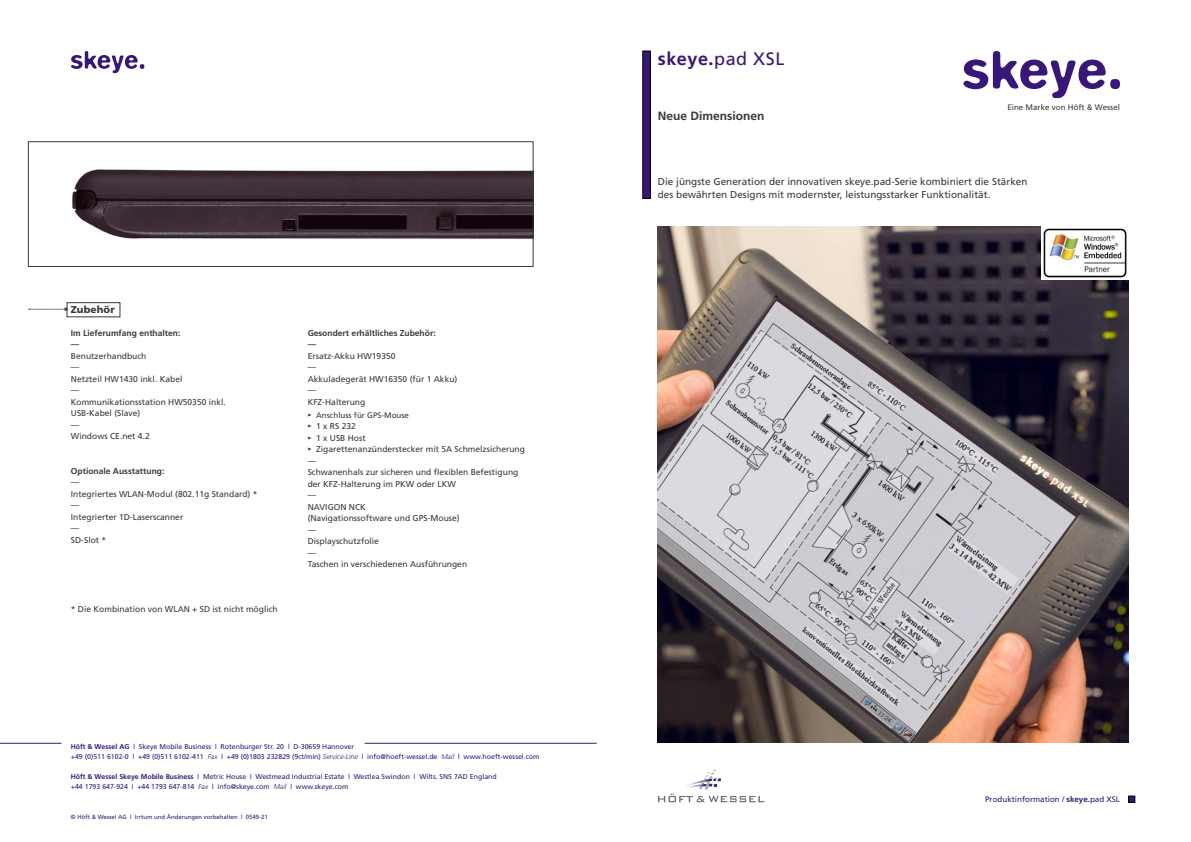
<style>
.page{position:relative;width:1191px;height:842px;background:#fff}
.page>*{position:absolute;margin:0;border:0;box-sizing:border-box;transform-origin:0 0}
.t1{font:18px "Frutiger";letter-spacing:.03em;color:#381778}
.t2{font:700 12px "Frutiger";color:#393939}
.t3{font:10px "Frutiger";color:#393939}
.t4{font:900 10px "Frutiger";letter-spacing:.01em;color:#393939}
.t5{font:8.5px/11.5px "Frutiger";color:#393939}
.t6{font:700 8.5px "Frutiger";color:#393939}
.t7{font:8px "Frutiger";color:#393939}
.t8{font:8px "Frutiger";color:#381778}
.t9{font:7px "Frutiger";color:#381778}
.t10{font:6px "Frutiger";color:#381778}
.s1{font-family:"Meta Bold Expert";font-size:8.5px}
.s2{font-family:"Meta Bold Expert"}
.s3{font-weight:700}
.s4{font-weight:300;font-style:italic}
.s5{font-family:"Meta";font-weight:700}
</style>
<div class="page">
<div style="left:67px;top:302px;width:53px;height:15px;border:1px solid #393939"></div>
<img style="left:658px;top:227px;width:470px;height:516px">
<svg style="left:963px;top:51px;width:142px;height:47px"></svg>
<div style="left:1110px;top:79px;width:10px;height:10px;background:#381778;border-radius:50%"></div>
<svg style="left:658px;top:769px;width:106px;height:33px"></svg>
<svg style="left:1128px;top:796px;width:6px;height:6px"></svg>
<div style="left:642px;top:51px;width:8px;height:147px;background:#381778"></div>
<div style="left:642px;top:51px;width:8px;height:147px;border:1px solid #000"></div>
<svg style="left:71px;top:51px;width:73px;height:22px"></svg>
<img style="left:72px;top:169px;width:459px;height:70px">
<div style="left:28px;top:141px;width:505px;height:126px;border:1px solid #393939"></div>
<img style="left:1041px;top:227px;width:87px;height:52px">
<svg style="left:29px;top:308px;width:38px;height:2px"></svg>
<hr style="left:0;top:743px;width:62px;height:1px;background:#381778">
<hr style="left:364px;top:743px;width:232px;height:1px;background:#381778">
<p class="t4" style="left:71px;top:303px;width:45px">Zubehör</p>
<p class="t6" style="left:71px;top:328px;width:111px">Im Lieferumfang enthalten:</p>
<p class="t6" style="left:71px;top:339px;width:10px">—</p>
<p class="t5" style="left:71px;top:350px;width:77px">Benutzerhandbuch</p>
<p class="t5" style="left:71px;top:362px;width:10px">—</p>
<p class="t5" style="left:71px;top:373px;width:113px">Netzteil HW1430 inkl. Kabel</p>
<p class="t5" style="left:71px;top:385px;width:10px">—</p>
<p class="t5" style="left:71px;top:396px;width:156px">Kommunikationsstation HW50350 inkl.</p>
<p class="t5" style="left:71px;top:408px;width:71px">USB-Kabel (Slave)</p>
<p class="t5" style="left:71px;top:419px;width:10px">—</p>
<p class="t5" style="left:71px;top:431px;width:80px">Windows CE.net 4.2</p>
<p class="t6" style="left:71px;top:466px;width:95px">Optionale Ausstattung:</p>
<p class="t5" style="left:71px;top:477px;width:10px">—</p>
<p class="t5" style="left:71px;top:488px;width:188px">Integriertes WLAN-Modul (802.11g Standard) *</p>
<p class="t5" style="left:71px;top:500px;width:10px">—</p>
<p class="t5" style="left:71px;top:511px;width:114px">Integrierter 1D-Laserscanner</p>
<p class="t5" style="left:71px;top:523px;width:10px">—</p>
<p class="t5" style="left:71px;top:534px;width:37px">SD-Slot *</p>
<p class="t5" style="left:71px;top:603px;width:208px">* Die Kombination von WLAN + SD ist nicht möglich</p>
<p class="t6" style="left:308px;top:328px;width:129px">Gesondert erhältliches Zubehör:</p>
<p class="t6" style="left:308px;top:339px;width:10px">—</p>
<p class="t5" style="left:308px;top:350px;width:89px">Ersatz-Akku HW19350</p>
<p class="t5" style="left:308px;top:362px;width:10px">—</p>
<p class="t5" style="left:308px;top:373px;width:151px">Akkuladegerät HW16350 (für 1 Akku)</p>
<p class="t5" style="left:308px;top:385px;width:10px">—</p>
<p class="t5" style="left:308px;top:396px;width:59px">KFZ-Halterung</p>
<p class="t7" style="left:308px;top:410px;width:103px"><span class="s1">t</span> Anschluss für GPS-Mouse</p>
<p class="t5" style="left:308px;top:421px;width:50px"><span class="s2">t</span> 1 x RS 232</p>
<p class="t5" style="left:308px;top:432px;width:60px"><span class="s2">t</span> 1 x USB Host</p>
<p class="t5" style="left:308px;top:444px;width:219px"><span class="s2">t</span> Zigarettenanzünderstecker mit 5A Schmelzsicherung</p>
<p class="t5" style="left:308px;top:455px;width:10px">—</p>
<p class="t5" style="left:308px;top:467px;width:212px">Schwanenhals zur sicheren und flexiblen Befestigung der KFZ-Halterung im PKW oder LKW</p>
<p class="t5" style="left:308px;top:490px;width:10px">—</p>
<p class="t5" style="left:308px;top:501px;width:60px">NAVIGON NCK</p>
<p class="t5" style="left:308px;top:513px;width:154px">(Navigationssoftware und GPS-Mouse)</p>
<p class="t5" style="left:308px;top:524px;width:10px">—</p>
<p class="t5" style="left:308px;top:536px;width:73px">Displayschutzfolie</p>
<p class="t5" style="left:308px;top:547px;width:10px">—</p>
<p class="t5" style="left:308px;top:559px;width:161px">Taschen in verschiedenen Ausführungen</p>
<p class="t9" style="left:71px;top:742px;width:285px"><span class="s3">Höft &amp; Wessel AG</span> | Skeye Mobile Business | Rotenburger Str. 20 | D-30659 Hannover</p>
<p class="t9" style="left:71px;top:752px;width:470px">+49 (0)511 6102-0 | +49 (0)511 6102-411 <span class="s4">Fax</span> | +49 (0)1803 232829 (9ct/min) <span class="s4">Service-Line</span> | info@hoeft-wessel.de <span class="s4">Mail</span> | www.hoeft-wessel.com</p>
<p class="t9" style="left:71px;top:772px;width:427px"><span class="s3">Höft &amp; Wessel Skeye Mobile Business</span> | Metric House | Westmead Industrial Estate | Westlea Swindon | Wilts. SN5 7AD England</p>
<p class="t9" style="left:71px;top:782px;width:279px">+44 1793 647-924 | +44 1793 647-814 <span class="s4">Fax</span> | info@skeye.com <span class="s4">Mail</span> | www.skeye.com</p>
<p class="t10" style="left:71px;top:813px;width:198px">© Höft &amp; Wessel AG | Irrtum und Änderungen vorbehalten | 0549-21</p>
<p class="t1" style="left:658px;top:48px;width:128px"><span class="s3">skeye</span><span class="s5">.</span>pad XSL</p>
<p class="t2" style="left:658px;top:109px;width:108px">Neue Dimensionen</p>
<p class="t7" style="left:1007px;top:103px;width:114px">Eine Marke von Höft &amp; Wessel</p>
<p class="t3" style="left:658px;top:176px;width:371px">Die jüngste Generation der innovativen skeye.pad-Serie kombiniert die Stärken</p>
<p class="t3" style="left:658px;top:189px;width:334px">des bewährten Designs mit modernster, leistungsstarker Funktionalität.</p>
<p class="t8" style="left:985px;top:795px;width:136px">Produktinformation / <span class="s3">skeye.</span>pad XSL</p>
</div>
